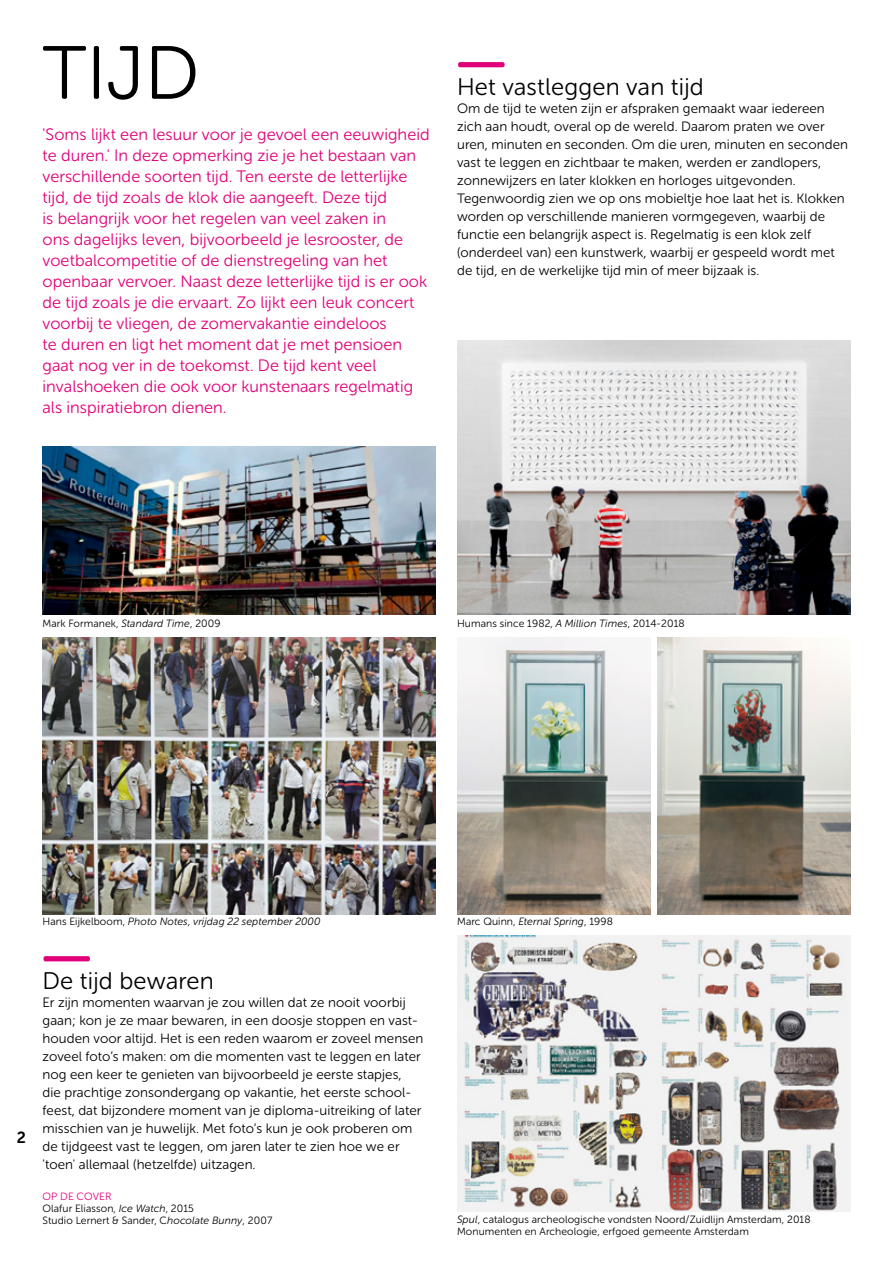
<style>
.page{position:relative;width:893px;height:1263px;background:#fff}
.page>*{position:absolute;margin:0;border:0;box-sizing:border-box;transform-origin:0 0}
.t1{font:90px "Museo Sans Rounded 300";color:#e10079}
.t2{font:75px "Museo Sans Rounded 300";color:#000}
.t3{font:24px "Museo Sans Rounded 300";letter-spacing:.01em;color:#000}
.t4{font:16.5px/21px "Museo Sans Rounded 300";letter-spacing:.005em;color:#e10079}
.t5{font:16.05px "Museo Sans Rounded 700";color:#000}
.t6{font:13.5px/18px "Museo Sans Rounded 300";letter-spacing:.005em;color:#000}
.t7{font:10.5px/12px "Museo Sans Rounded 300";letter-spacing:.01em;color:#000}
.t8{font:italic 10.5px "Museo Sans Rounded 300";letter-spacing:.01em;color:#000}
.s1{font-style:italic}
.s2{font-style:normal}
.s3{color:#e10079}
</style>
<div class="page">
<img style="left:457px;top:638px;width:193px;height:276px">
<img style="left:657px;top:638px;width:193px;height:276px">
<img style="left:457px;top:340px;width:393px;height:274px">
<img style="left:43px;top:446px;width:393px;height:168px">
<img style="left:43px;top:638px;width:393px;height:276px">
<img style="left:457px;top:935px;width:393px;height:277px">
<h2 class="t2" style="left:43px;top:33px;width:158px">TIJD</h2>
<p class="t4" style="left:43px;top:124px;width:389px">'Soms lijkt een lesuur voor je gevoel een eeuwigheid te duren.' In deze opmerking zie je het bestaan van verschillende soorten tijd. Ten eerste de letterlijke tijd, de tijd zoals de klok die aangeeft. Deze tijd<br>is belangrijk voor het regelen van veel zaken in<br>ons dagelijks leven, bijvoorbeeld je lesrooster, de voetbalcompetitie of de dienstregeling van het openbaar vervoer. Naast deze letterlijke tijd is er ook de tijd zoals je die ervaart. Zo lijkt een leuk concert voorbij te vliegen, de zomervakantie eindeloos<br>te duren en ligt het moment dat je met pensioen gaat nog ver in de toekomst. De tijd kent veel invalshoeken die ook voor kunstenaars regelmatig als inspiratiebron dienen.</p>
<h1 class="t1" style="left:457px;top:-17px;width:50px">_</h1>
<h3 class="t3" style="left:457px;top:74px;width:248px">Het vastleggen van tijd</h3>
<p class="t6" style="left:457px;top:100px;width:392px">Om de tijd te weten zijn er afspraken gemaakt waar iedereen zich aan houdt, overal op de wereld. Daarom praten we over uren, minuten en seconden. Om die uren, minuten en seconden vast te leggen en zichtbaar te maken, werden er zandlopers, zonnewijzers en later klokken en horloges uitgevonden.<br>Tegenwoordig zien we op ons mobieltje hoe laat het is. Klokken worden op verschillende manieren vormgegeven, waarbij de functie een belangrijk aspect is. Regelmatig is een klok zelf (onderdeel van) een kunstwerk, waarbij er gespeeld wordt met de tijd, en de werkelijke tijd min of meer bijzaak is.</p>
<p class="t7" style="left:43px;top:617px;width:180px">Mark Formanek, <span class="s1">Standard Time</span>, 2009</p>
<p class="t7" style="left:457px;top:617px;width:229px">Humans since 1982, <span class="s1">A Million Times</span>, 2014-2018</p>
<p class="t5" style="left:17px;top:1129px;width:11px">2</p>
<p class="t8" style="left:43px;top:916px;width:279px"><span class="s2">Hans Eijkelboom,</span> Photo Notes<span class="s2">,</span> vrijdag 22 september 2000</p>
<h1 class="t1" style="left:43px;top:877px;width:50px">_</h1>
<h3 class="t3" style="left:43px;top:968px;width:173px">De tijd bewaren</h3>
<p class="t6" style="left:43px;top:994px;width:382px">Er zijn momenten waarvan je zou willen dat ze nooit voorbij gaan; kon je ze maar bewaren, in een doosje stoppen en vast&shy;houden voor altijd. Het is een reden waarom er zoveel mensen zoveel foto’s maken: om die momenten vast te leggen en later nog een keer te genieten van bijvoorbeeld je eerste stapjes,<br>die prachtige zonsondergang op vakantie, het eerste school&shy;feest, dat bijzondere moment van je diploma-uitreiking of later misschien van je huwelijk. Met foto’s kun je ook proberen om de tijdgeest vast te leggen, om jaren later te zien hoe we er 'toen' allemaal (hetzelfde) uitzagen.</p>
<p class="t7" style="left:43px;top:1190px;width:231px"><span class="s3">OP DE COVER<br></span>Olafur Eliasson, <span class="s1">Ice Watch</span>, 2015<br>Studio Lernert &amp; Sander, C<span class="s1">hocolate Bunny</span>, 2007</p>
<p class="t7" style="left:457px;top:916px;width:157px">Marc Quinn, <span class="s1">Eternal Spring</span>, 1998</p>
<p class="t7" style="left:457px;top:1213px;width:355px"><span class="s1">Spul</span>, catalogus archeologische vondsten Noord/Zuidlijn Amsterdam, 2018<br>Monumenten en Archeologie, erfgoed gemeente Amsterdam</p>
</div>
